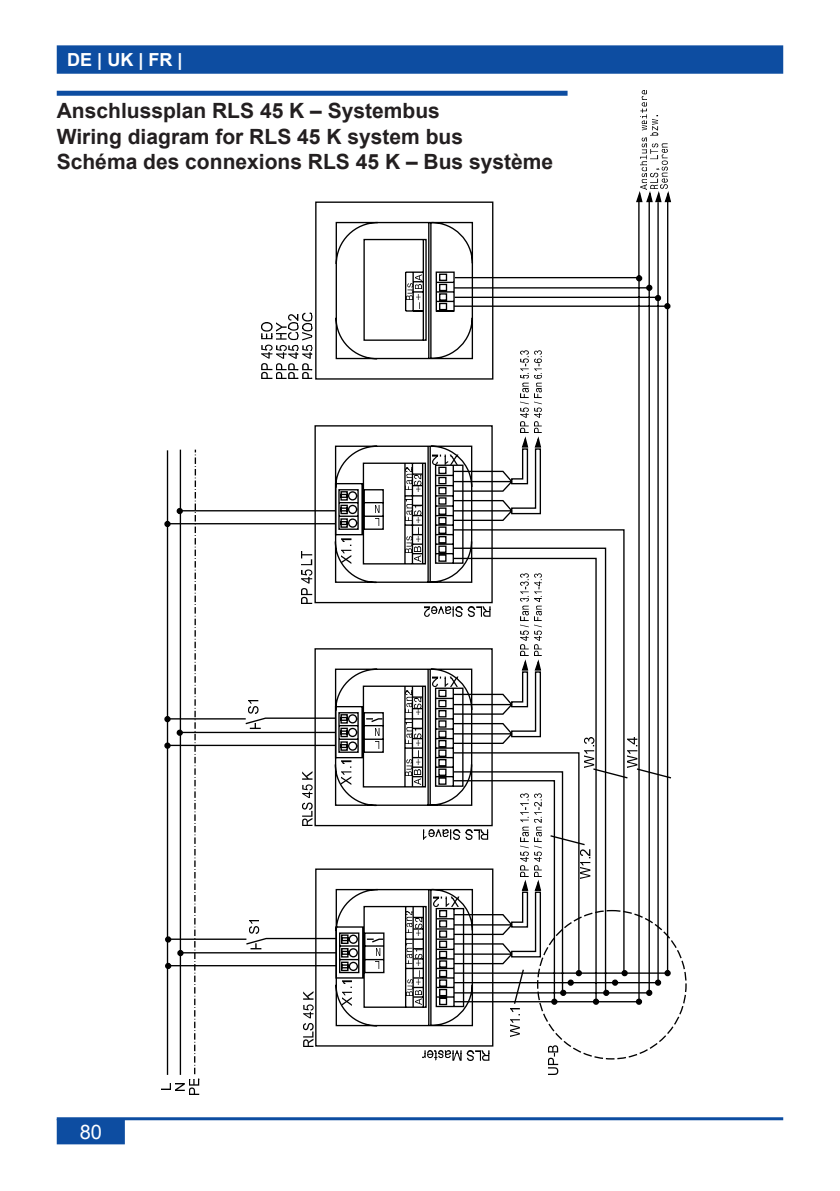
<style>
.page{position:relative;width:840px;height:1191px;background:#fff}
.page>*{position:absolute;margin:0;border:0;box-sizing:border-box;transform-origin:0 0}
.t1{font:700 21px/25.2px "Arial";color:#231f20}
.t2{font:20px "Arial";color:#fff}
.t3{font:700 18px "Arial";color:#fff}
</style>
<div class="page">
<div style="left:58px;top:1119px;width:66px;height:24px;background:#0d4da1"></div>
<div style="left:57px;top:1118px;width:68px;height:26px;border:2px solid #0d4da1"></div>
<hr style="left:57px;top:1117px;width:725px;height:3px;background:#0d4da1">
<img style="left:162px;top:1083px;width:9px;height:6px">
<img style="left:175px;top:1083px;width:10px;height:7px">
<img style="left:189px;top:1079px;width:11px;height:15px">
<svg style="left:315px;top:201px;width:137px;height:179px"></svg>
<img style="left:427px;top:294px;width:16px;height:5px">
<img style="left:415px;top:274px;width:37px;height:6px">
<img style="left:427px;top:284px;width:25px;height:5px">
<img style="left:406px;top:284px;width:21px;height:16px">
<svg style="left:419px;top:303px;width:3px;height:6px"></svg>
<img style="left:261px;top:322px;width:11px;height:56px">
<svg style="left:668px;top:276px;width:2px;height:33px"></svg>
<svg style="left:452px;top:201px;width:216px;height:764px"></svg>
<svg style="left:164px;top:424px;width:377px;height:651px"></svg>
<svg style="left:636px;top:188px;width:35px;height:15px"></svg>
<img style="left:640px;top:91px;width:13px;height:98px">
<img style="left:650px;top:116px;width:10px;height:72px">
<img style="left:660px;top:150px;width:11px;height:39px">
<svg style="left:661px;top:143px;width:7px;height:7px"></svg>
<img style="left:548px;top:1045px;width:20px;height:29px">
<svg style="left:650px;top:767px;width:22px;height:12px"></svg>
<svg style="left:512px;top:200px;width:138px;height:805px"></svg>
<img style="left:510px;top:1008px;width:19px;height:28px">
<img style="left:276px;top:335px;width:10px;height:43px">
<img style="left:288px;top:335px;width:11px;height:43px">
<svg style="left:276px;top:315px;width:23px;height:20px"></svg>
<img style="left:302px;top:313px;width:17px;height:65px">
<div style="left:57px;top:91px;width:510px;height:5px;background:#0d4da1"></div>
<div style="left:58px;top:46px;width:723px;height:27px;background:#0d4da1"></div>
<div style="left:57px;top:45px;width:725px;height:29px;border:2px solid #0d4da1"></div>
<p class="t3" style="left:67px;top:48px;width:117px">DE | UK | FR |</p>
<p class="t1" style="left:57px;top:99px;width:498px">Anschlussplan RLS 45 K – Systembus<br>Wiring diagram for RLS 45 K system bus<br>Schéma des connexions RLS 45 K – Bus système</p>
<p class="t2" style="left:80px;top:1118px;width:24px">80</p>
</div>
